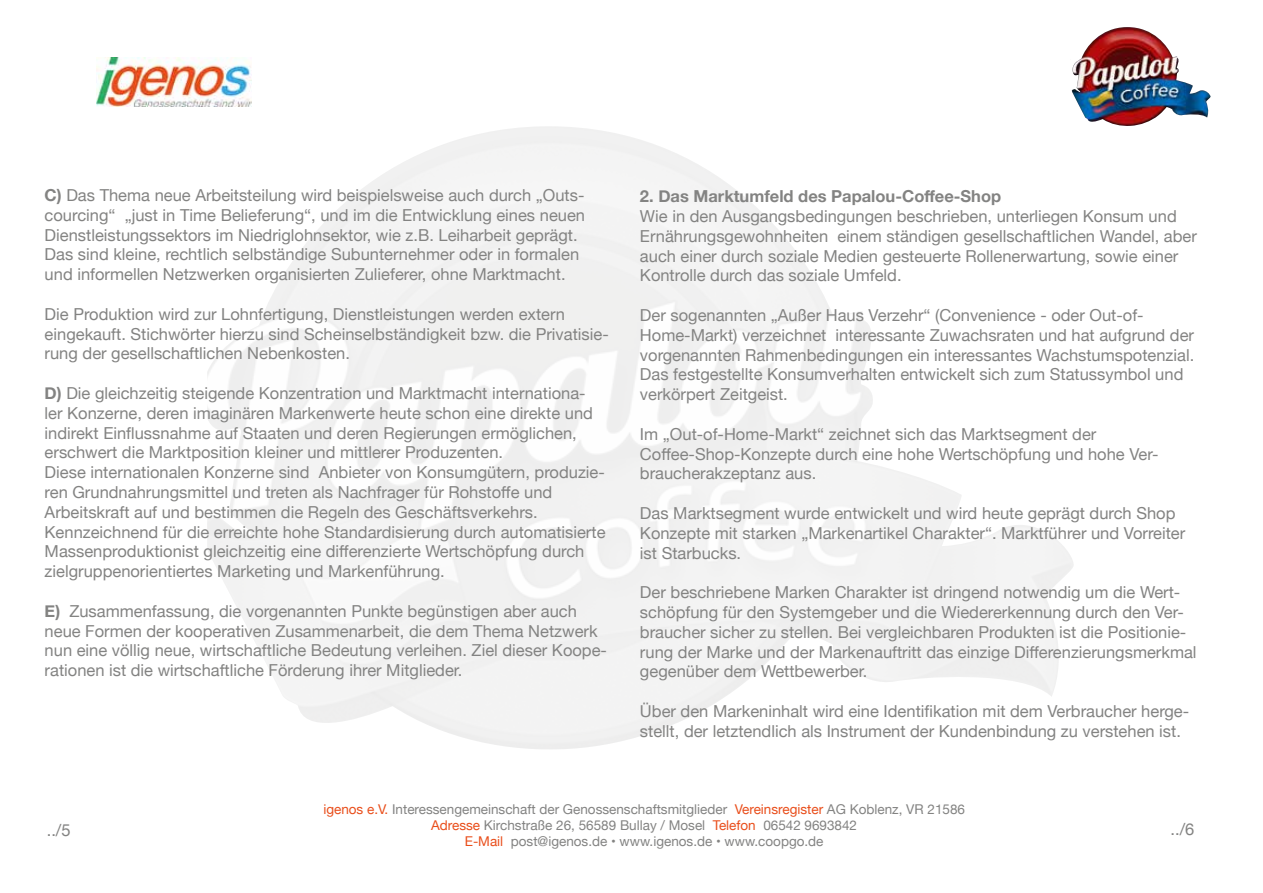
<style>
.page{position:relative;width:1263px;height:893px;background:#fff}
.page>*{position:absolute;margin:0;border:0;box-sizing:border-box;transform-origin:0 0}
.t1{font:16.5px/19.8px "Helvetica Neue";color:#838382}
.t2{font:700 16.5px "Helvetica Neue";color:#838382}
.t3{font:13.5px/16.2px "Helvetica Neue";color:#838382;text-align:center}
.s1{font-weight:700}
.s2{color:#e94e1b}
</style>
<div class="page">
<img style="left:1071px;top:27px;width:140px;height:99px">
<img style="left:96px;top:57px;width:156px;height:49px">
<p class="t1" style="left:45px;top:186px;width:542px"><span class="s1">C)</span> Das Thema neue Arbeitsteilung wird beispielsweise auch durch „Outs&shy;courcing“ „just in Time Belieferung“, und im die Entwicklung eines neuen Dienstleistungssektors im Niedriglohnsektor, wie z.B. Leiharbeit geprägt.<br>Das sind kleine, rechtlich selbständige Subunternehmer oder in formalen und informellen Netzwerken organisierten Zulieferer, ohne Marktmacht.</p>
<p class="t1" style="left:45px;top:305px;width:566px">Die Produktion wird zur Lohnfertigung, Dienstleistungen werden extern eingekauft. Stichwörter hierzu sind Scheinselbständigkeit bzw. die Privatisie&shy;rung der gesellschaftlichen Nebenkosten.</p>
<p class="t1" style="left:45px;top:384px;width:562px"><span class="s1">D)</span> Die gleichzeitig steigende Konzentration und Marktmacht internationa&shy;ler Konzerne, deren imaginären Markenwerte heute schon eine direkte und indirekt Einflussnahme auf Staaten und deren Regierungen ermöglichen, erschwert die Marktposition kleiner und mittlerer Produzenten.<br>Diese internationalen Konzerne sind Anbieter von Konsumgütern, produzie&shy;ren Grundnahrungsmittel und treten als Nachfrager für Rohstoffe und Arbeitskraft auf und bestimmen die Regeln des Geschäftsverkehrs.<br>Kennzeichnend für die erreichte hohe Standardisierung durch automatisierte Massenproduktionist gleichzeitig eine differenzierte Wertschöpfung durch zielgruppenorientiertes Marketing und Markenführung.</p>
<p class="t1" style="left:45px;top:602px;width:564px"><span class="s1">E)</span> Zusammenfassung, die vorgenannten Punkte begünstigen aber auch neue Formen der  kooperativen Zusammenarbeit, die dem Thema Netzwerk nun eine völlig neue, wirtschaftliche Bedeutung verleihen. Ziel dieser Koope&shy;rationen ist die wirtschaftliche Förderung ihrer Mitglieder.</p>
<p class="t2" style="left:640px;top:183px;width:363px">2. Das Marktumfeld des Papalou-Coffee-Shop</p>
<p class="t1" style="left:640px;top:207px;width:558px">Wie in den Ausgangsbedingungen beschrieben, unterliegen Konsum und Ernährungsgewohnheiten einem ständigen gesellschaftlichen Wandel, aber auch einer  durch soziale Medien gesteuerte Rollenerwartung, sowie einer Kontrolle durch das soziale Umfeld.</p>
<p class="t1" style="left:640px;top:306px;width:556px">Der sogenannten „Außer Haus Verzehr“ (Convenience - oder Out-of-Home-Markt) verzeichnet interessante Zuwachsraten und hat aufgrund der vorgenannten Rahmenbedingungen ein interessantes Wachstumspotenzial.<br>Das festgestellte Konsumverhalten entwickelt sich zum Statussymbol und verkörpert Zeitgeist.</p>
<p class="t1" style="left:640px;top:425px;width:520px">Im „Out-of-Home-Markt“ zeichnet sich das Marktsegment der<br>Coffee-Shop-Konzepte durch eine hohe Wertschöpfung und hohe Ver&shy;braucherakzeptanz aus.</p>
<p class="t1" style="left:640px;top:504px;width:547px">Das Marktsegment wurde entwickelt und wird heute geprägt durch Shop<br>Konzepte mit starken „Markenartikel Charakter“. Marktführer und Vorreiter ist Starbucks.</p>
<p class="t1" style="left:640px;top:583px;width:558px">Der beschriebene Marken Charakter ist dringend notwendig um die Wert&shy;schöpfung für den Systemgeber und die Wiedererkennung durch den Ver&shy;braucher sicher zu stellen. Bei vergleichbaren Produkten ist die Positionie&shy;rung der Marke und der Markenauftritt das einzige  Differenzierungsmerkmal gegenüber dem Wettbewerber.</p>
<p class="t1" style="left:640px;top:702px;width:551px">Über den Markeninhalt wird eine Identifikation mit dem Verbraucher herge&shy;stellt, der letztendlich als Instrument der Kundenbindung zu verstehen ist.</p>
<p class="t1" style="left:47px;top:822px;width:25px">../5</p>
<p class="t3" style="left:323px;top:802px;width:643px"><span class="s2">igenos e.V.</span> Interessengemeinschaft der Genossenschaftsmitglieder <span class="s2">Vereinsregister</span> AG Koblenz, VR 21586<br><span class="s2">Adresse</span> Kirchstraße 26, 56589 Bullay / Mosel <span class="s2">Telefon</span> 06542 9693842<br><span class="s2">E-Mail</span> post@igenos.de • www.igenos.de • www.coopgo.de</p>
<p class="t1" style="left:1170px;top:820px;width:25px">../6</p>
</div>
